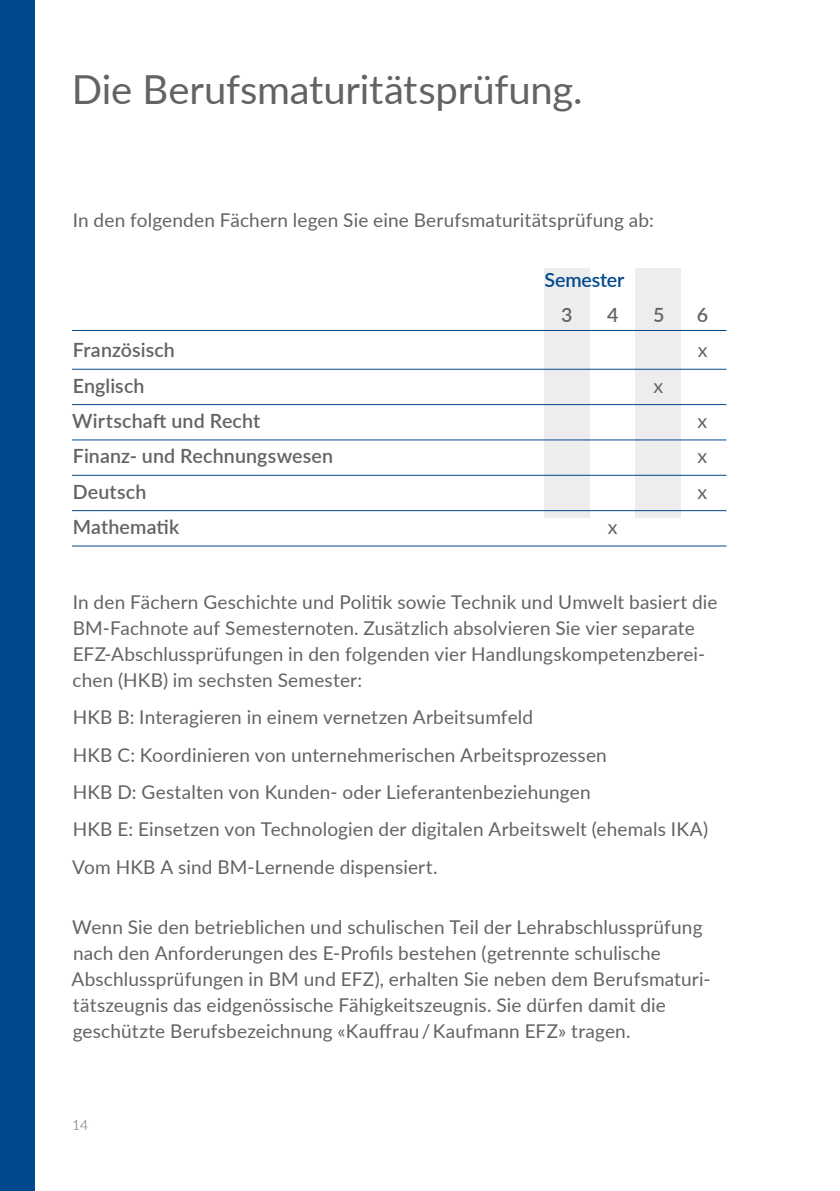
<style>
.page{position:relative;width:840px;height:1191px;background:#fff}
.page>*{position:absolute;margin:0;border:0;box-sizing:border-box;transform-origin:0 0}
.t1{font:40px "Lato";letter-spacing:-.005em;color:#636366}
.t2{font:600 19.6px "Lato";letter-spacing:.01em;color:#636366}
.t3{font:600 19.6px "Lato";letter-spacing:-.01em;color:#01498e}
.t4{font:19.6px "Lato";color:#636366}
.t5{font:19px/26px "Lato";letter-spacing:.005em;color:#636366}
.t6{font:300 14px "Lato";color:#636366}
</style>
<div class="page">
<div style="left:0;top:0;width:34px;height:1191px;background:#01498e"></div>
<div style="left:635px;top:268px;width:45px;height:249px;background:#ededee"></div>
<div style="left:544px;top:268px;width:45px;height:249px;background:#ededee"></div>
<hr style="left:72px;top:330px;width:654px;height:1px;background:#01498e">
<hr style="left:72px;top:369px;width:654px;height:1px;background:#01498e">
<hr style="left:72px;top:404px;width:654px;height:1px;background:#01498e">
<hr style="left:72px;top:439px;width:654px;height:1px;background:#01498e">
<hr style="left:72px;top:475px;width:654px;height:1px;background:#01498e">
<hr style="left:72px;top:510px;width:654px;height:1px;background:#01498e">
<hr style="left:72px;top:545px;width:654px;height:1px;background:#01498e">
<h1 class="t1" style="left:72px;top:61px;width:512px">Die Berufsmaturitätsprüfung.</h1>
<p class="t5" style="left:73px;top:206px;width:582px">In den folgenden Fächern legen Sie eine Berufsmaturitätsprüfung ab:</p>
<p class="t3" style="left:544px;top:265px;width:81px">Semester</p>
<p class="t2" style="left:561px;top:301px;width:13px">3</p>
<p class="t2" style="left:607px;top:301px;width:13px">4</p>
<p class="t2" style="left:653px;top:301px;width:13px">5</p>
<p class="t2" style="left:696px;top:301px;width:13px">6</p>
<p class="t2" style="left:73px;top:336px;width:103px">Französisch</p>
<p class="t4" style="left:697px;top:336px;width:11px">x</p>
<p class="t2" style="left:73px;top:371px;width:73px">Englisch</p>
<p class="t4" style="left:653px;top:371px;width:11px">x</p>
<p class="t2" style="left:72px;top:407px;width:189px">Wirtschaft und Recht</p>
<p class="t4" style="left:697px;top:407px;width:11px">x</p>
<p class="t2" style="left:73px;top:442px;width:262px">Finanz- und Rechnungswesen</p>
<p class="t4" style="left:697px;top:442px;width:11px">x</p>
<p class="t2" style="left:73px;top:477px;width:75px">Deutsch</p>
<p class="t4" style="left:697px;top:477px;width:11px">x</p>
<p class="t2" style="left:73px;top:513px;width:108px">Mathematik</p>
<p class="t4" style="left:607px;top:513px;width:11px">x</p>
<p class="t5" style="left:72px;top:588px;width:646px">In den Fächern Geschichte und Politik sowie Technik und Umwelt basiert die BM-Fachnote auf Semesternoten. Zusätzlich absolvieren Sie vier separate EFZ-Abschlussprüfungen in den folgenden vier Handlungskompetenzberei&shy;chen (HKB) im sechsten Semester:</p>
<p class="t5" style="left:72px;top:698px;width:637px;line-height:37.4px">HKB B: Interagieren in einem vernetzen Arbeitsumfeld<br>HKB C: Koordinieren von unternehmerischen Arbeitsprozessen<br>HKB D: Gestalten von Kunden- oder Lieferantenbeziehungen<br>HKB E: Einsetzen von Technologien der digitalen Arbeitswelt (ehemals IKA)<br>Vom HKB A sind BM-Lernende dispensiert.</p>
<p class="t5" style="left:71px;top:913px;width:640px">Wenn Sie den betrieblichen und schulischen Teil der Lehrabschlussprüfung nach den Anforderungen des E-Profils bestehen (getrennte schulische Abschlussprüfungen in BM und EFZ), erhalten Sie neben dem Berufsmaturi&shy;tätszeugnis das eidgenössische Fähigkeitszeugnis. Sie dürfen damit die geschützte Berufsbezeichnung «Kauffrau / Kaufmann EFZ» tragen.</p>
<p class="t6" style="left:72px;top:1115px;width:18px">14</p>
</div>
